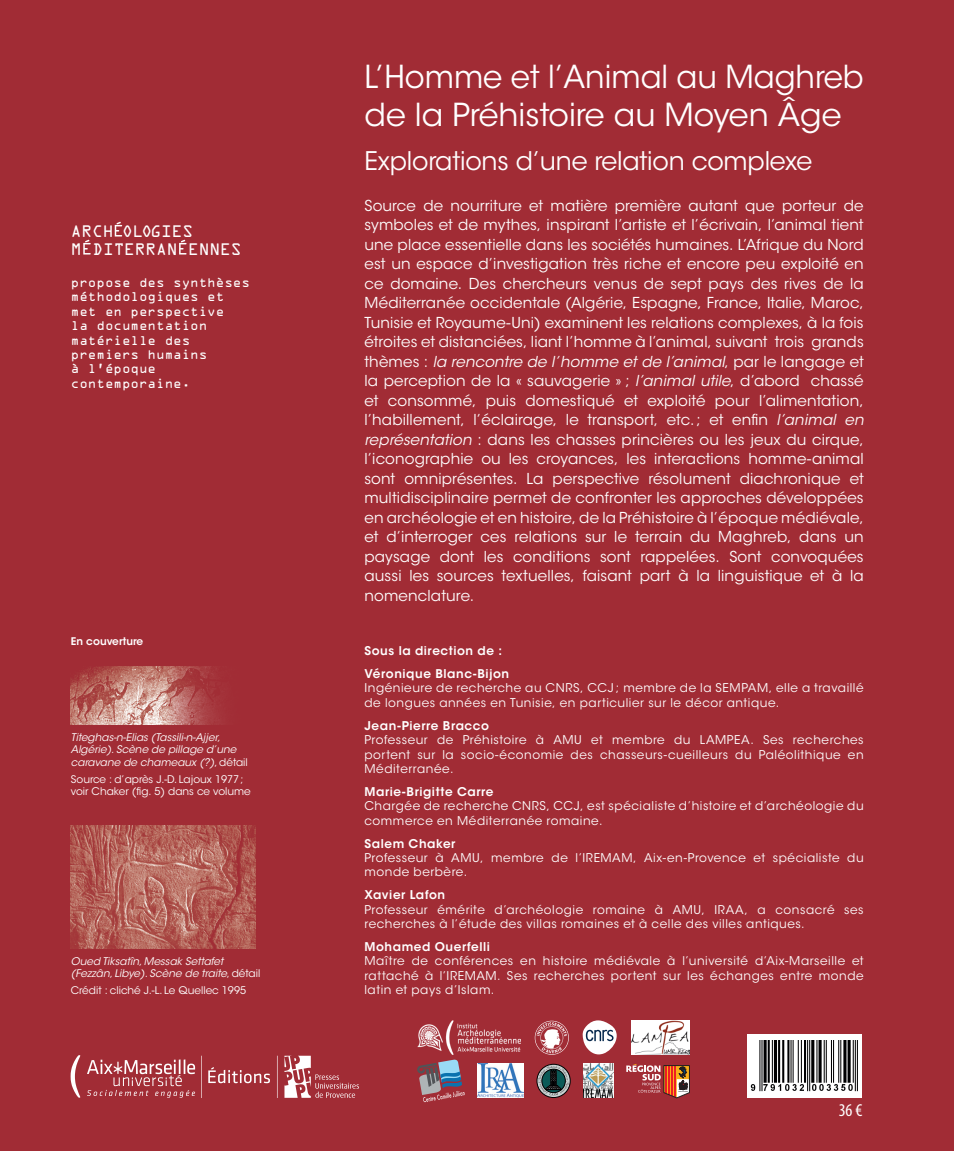
<style>
.page{position:relative;width:954px;height:1151px;background:#fff}
.page>*{position:absolute;margin:0;border:0;box-sizing:border-box;transform-origin:0 0}
.t1{font:31.5px/37.8px "ITC Avant Garde Std";color:#fff}
.t2{font:25.5px "ITC Avant Garde Std";letter-spacing:-.01em;color:#fff}
.t3{font:condensed 18px "Myriad Pro";color:#fff}
.t4{font:15px/19.5px "ITC Avant Garde Std";letter-spacing:.01em;color:#fff;text-align:justify}
.t5{font:15px/18px "OCRA Std";letter-spacing:-.01em;color:#fff}
.t6{font:12px/14.4px "ITC Avant Garde Std";letter-spacing:.045em;color:#fff}
.t7{font:12px/14.4px "OCRA Std";letter-spacing:-.01em;color:#fff}
.t8{font:600 12px/23px "ITC Avant Garde Std";letter-spacing:.045em;color:#fff}
.t9{font:italic 10.5px/12.6px "ITC Avant Garde Std";color:#fff}
.t10{font:10.5px/12.6px "ITC Avant Garde Std";color:#fff}
.t11{font:600 10.5px "ITC Avant Garde Std";color:#fff}
.s1{font-style:normal}
.s2{font-style:italic}
</style>
<div class="page">
<div style="left:902px;top:0;width:51px;height:1151px;background:#a12c35"></div>
<div style="left:0;top:0;width:902px;height:1151px;background:#a12c35"></div>
<svg style="left:115px;top:222px;width:7px;height:15px"></svg>
<svg style="left:83px;top:240px;width:8px;height:15px"></svg>
<svg style="left:179px;top:240px;width:7px;height:15px"></svg>
<div style="left:747px;top:1034px;width:114px;height:64px;background:#fff"></div>
<img style="left:750px;top:1040px;width:108px;height:52px">
<svg style="left:208px;top:1067px;width:62px;height:16px"></svg>
<svg style="left:284px;top:1056px;width:75px;height:42px;background:#b75d64"></svg>
<hr style="left:201px;top:1056px;width:1px;height:42px;background:#fff">
<hr style="left:277px;top:1056px;width:1px;height:42px;background:#fff">
<svg style="left:71px;top:1055px;width:9px;height:43px"></svg>
<svg style="left:87px;top:1059px;width:108px;height:39px;background:#b2535b"></svg>
<img style="left:71px;top:826px;width:185px;height:122px">
<img style="left:71px;top:667px;width:185px;height:57px">
<svg style="left:534px;top:1021px;width:34px;height:34px"></svg>
<svg style="left:535px;top:1021px;width:33px;height:33px"></svg>
<img style="left:583px;top:1064px;width:30px;height:34px">
<svg style="left:537px;top:1064px;width:33px;height:33px"></svg>
<img style="left:477px;top:1064px;width:47px;height:34px">
<svg style="left:626px;top:1064px;width:63px;height:34px;background:#b55a4f"></svg>
<svg style="left:417px;top:1059px;width:48px;height:43px;background:#8c6776"></svg>
<img style="left:631px;top:1021px;width:58px;height:33px">
<img style="left:417px;top:1021px;width:103px;height:33px">
<svg style="left:582px;top:1020px;width:34px;height:34px"></svg>
<p class="t5" style="left:71px;top:223px;width:172px">ARCH OLOGIES<br>M DITERRAN ENNES</p>
<p class="t7" style="left:71px;top:276px;width:181px">propose des synthèses méthodologiques et met en perspective<br>la documentation matérielle des premiers humains<br>à l’époque contemporaine.</p>
<p class="t11" style="left:71px;top:634px;width:74px">En couverture</p>
<p class="t9" style="left:71px;top:731px;width:178px">Titeghas-n-Elias (Tassili-n-Ajjer,<br>Algérie). Scène de pillage d’une caravane de chameaux (?)<span class="s1">, détail</span></p>
<p class="t10" style="left:71px;top:773px;width:181px">Source : d’après J.-D. Lajoux 1977; voir Chaker (fig. 5) dans ce volume</p>
<p class="t9" style="left:71px;top:955px;width:191px">Oued Tiksatîn, Messak Settafet (Fezzân, Libye). Scène de traite<span class="s1">, détail</span></p>
<p class="t10" style="left:71px;top:984px;width:177px">Crédit : cliché J.-L. Le Quellec 1995</p>
<h1 class="t1" style="left:364px;top:59px;width:500px">L’Homme et l’Animal au Maghreb de la Préhistoire au Moyen Âge</h1>
<h2 class="t2" style="left:364px;top:145px;width:449px">Explorations d’une relation complexe</h2>
<p class="t4" style="left:364px;top:196px;width:500px">Source de nourriture et matière première autant que porteur de symboles et de mythes, inspirant l’artiste et l’écrivain, l’animal tient une place essentielle dans les sociétés humaines. L’Afrique du Nord est un espace d’investigation très riche et encore peu exploité en ce domaine. Des chercheurs venus de sept pays des rives de la Méditerranée occidentale (Algérie, Espagne, France, Italie, Maroc, Tunisie et Royaume-Uni) examinent les relations complexes, à la fois étroites et distanciées, liant l’homme à l’animal, suivant trois grands thèmes : <span class="s2">la rencontre de l’homme et de l’animal</span>, par le langage et la perception de la « sauvagerie » ; <span class="s2">l’animal utile</span>, d’abord chassé et consommé, puis domestiqué et exploité pour l’alimentation, l’habillement, l’éclairage, le transport, etc.; et enfin <span class="s2">l’animal en représentation</span> : dans les chasses princières ou les jeux du cirque, l’iconographie ou les croyances, les interactions homme-animal sont omniprésentes. La perspective résolument diachronique et multidisciplinaire permet de confronter les approches développées en archéologie et en histoire, de la Préhistoire à l’époque médiévale, et d’interroger ces relations sur le terrain du Maghreb, dans un paysage dont les conditions sont rappelées. Sont convoquées aussi les sources textuelles, faisant part à la linguistique et à la nomenclature.</p>
<p class="t8" style="left:364px;top:639px;width:146px">Sous la direction de :<br>Véronique Blanc-Bijon</p>
<p class="t6" style="left:364px;top:681px;width:500px">Ingénieure de recherche au CNRS, CCJ ; membre de la SEMPAM, elle a travaillé de longues années en Tunisie, en particulier sur le décor antique.</p>
<p class="t8" style="left:364px;top:714px;width:126px">Jean-Pierre Bracco</p>
<p class="t6" style="left:364px;top:733px;width:500px;text-align:justify">Professeur de Préhistoire à AMU et membre du LAMPEA. Ses recherches portent sur la socio-économie des chasseurs-cueilleurs du Paléolithique en Méditerranée.</p>
<p class="t8" style="left:364px;top:780px;width:130px">Marie-Brigitte Carre</p>
<p class="t6" style="left:364px;top:799px;width:500px">Chargée de recherche CNRS, CCJ, est spécialiste d’histoire et d’archéologie du commerce en Méditerranée romaine.</p>
<p class="t8" style="left:364px;top:832px;width:92px">Salem Chaker</p>
<p class="t6" style="left:364px;top:851px;width:500px">Professeur à AMU, membre de l’IREMAM, Aix-en-Provence et spécialiste du monde berbère.</p>
<p class="t8" style="left:364px;top:883px;width:82px">Xavier Lafon</p>
<p class="t6" style="left:364px;top:902px;width:500px">Professeur émérite d’archéologie romaine à AMU, IRAA, a consacré ses recherches à l’étude des villas romaines et à celle des villes antiques.</p>
<p class="t8" style="left:364px;top:935px;width:127px">Mohamed Ouerfelli</p>
<p class="t6" style="left:364px;top:954px;width:500px;text-align:justify">Maître de conférences en histoire médiévale à l’université d’Aix-Marseille et rattaché à l’IREMAM. Ses recherches portent sur les échanges entre monde latin et pays d’Islam.</p>
<p class="t3" style="left:838px;top:1099px;width:25px">36 €</p>
</div>
